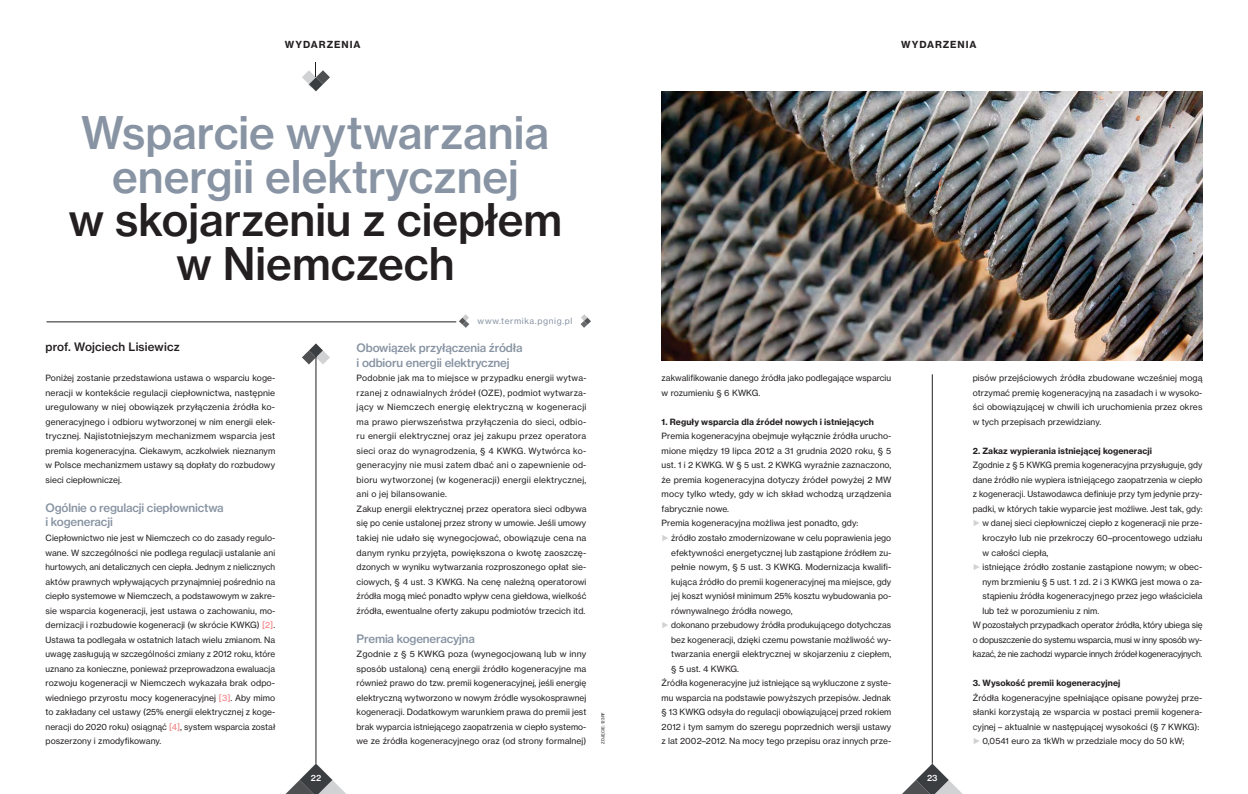
<style>
.page{position:relative;width:1248px;height:794px;background:#fff}
.page>*{position:absolute;margin:0;border:0;box-sizing:border-box;transform-origin:0 0}
.t1{font:44.3px/43.5px "N Haas Grotesk TX Pro 65 Md";color:#8894a3;text-align:center}
.t2{font:44.3px/43.5px "N Haas Grotesk TX Pro 65 Md";color:#231f20;text-align:center}
.t3{font:11.5px/14.5px "N Haas Grotesk TX Pro 65 Md";letter-spacing:-.015em;color:#8894a3}
.t4{font:11.5px "N Haas Grotesk TX Pro 65 Md";letter-spacing:.015em;color:#231f20}
.t5{font:9.6px "N Haas Grotesk TX Pro 75 Bd";letter-spacing:.095em;color:#231f20}
.t6{font:8.5px/14.5px "N Haas Grotesk TX Pro 55 Rg";letter-spacing:.01em;color:#231f20;text-align:justify}
.t7{font:8.5px "N Haas Grotesk TX Pro 75 Bd";letter-spacing:.01em;color:#231f20}
.t8{font:8.5px "N Haas Grotesk TX Pro 55 Rg";letter-spacing:-.015em;color:#231f20}
.t9{font:8.5px "N Haas Grotesk TX Pro 55 Rg";letter-spacing:-.02em;color:#231f20;scale:.96 1}
.t10{font:8.5px "N Haas Grotesk TX Pro 65 Md";color:#fff}
.t11{font:8.4px "N Haas Grotesk TX Pro 55 Rg";letter-spacing:.075em;color:#8894a3}
.t12{font:4px "N Haas Grotesk TX Pro 55 Rg";letter-spacing:.025em;color:#231f20}
.s1{color:#f37577}
.s2{font-family:"Publico Text";color:#d1d2d3}
</style>
<div class="page">
<svg style="left:302px;top:62px;width:28px;height:29px"></svg>
<svg style="left:302px;top:343px;width:28px;height:21px"></svg>
<svg style="left:285px;top:763px;width:61px;height:31px"></svg>
<svg style="left:902px;top:763px;width:60px;height:31px"></svg>
<hr style="left:932px;top:374px;width:1px;height:389px;background:#231f20">
<hr style="left:316px;top:356px;width:1px;height:407px;background:#231f20">
<img style="left:661px;top:91px;width:541px;height:269px">
<hr style="left:46px;top:322px;width:410px;height:1px;background:#231f20">
<svg style="left:580px;top:314px;width:11px;height:14px"></svg>
<svg style="left:459px;top:314px;width:10px;height:14px"></svg>
<p class="t5" style="left:285px;top:40px;width:77px">WYDARZENIA</p>
<p class="t5" style="left:901px;top:40px;width:77px">WYDARZENIA</p>
<h1 class="t1" style="left:81px;top:114px;width:469px">Wsparcie wytwarzania energii elektrycznej</h1>
<h1 class="t2" style="left:69px;top:201px;width:495px">w skojarzeniu z ciepłem w Niemczech</h1>
<p class="t11" style="left:477px;top:317px;width:96px">www.termika.pgnig.pl</p>
<h2 class="t4" style="left:46px;top:341px;width:136px">prof. Wojciech Lisiewicz</h2>
<h2 class="t3" style="left:356px;top:342px;width:167px">Obowiązek przyłączenia źródła i odbioru energii elektrycznej</h2>
<p class="t6" style="left:356px;top:372px;width:231px;text-align:left">Podobnie jak ma to miejsce w przypadku energii wytwa&shy;rzanej z odnawialnych źródeł (OZE), podmiot wytwarza&shy;jący w Niemczech energię elektryczną w kogeneracji ma prawo pierwszeństwa przyłączenia do sieci, odbio&shy;ru energii elektrycznej oraz jej zakupu przez operatora sieci oraz do wynagrodzenia, § 4 KWKG. Wytwórca ko&shy;generacyjny nie musi zatem dbać ani o zapewnienie od&shy;bioru wytworzonej (w kogeneracji) energii elektrycznej, ani o jej bilansowanie.<br>Zakup energii elektrycznej przez operatora sieci odbywa się po cenie ustalonej przez strony w umowie. Jeśli umowy takiej nie udało się wynegocjować, obowiązuje cena na danym rynku przyjęta, powiększona o kwotę zaoszczę&shy;dzonych w wyniku wytwarzania rozproszonego opłat sie&shy;ciowych, § 4 ust. 3 KWKG. Na cenę należną operatorowi źródła mogą mieć ponadto wpływ cena giełdowa, wielkość źródła, ewentualne oferty zakupu podmiotów trzecich itd.</p>
<h2 class="t3" style="left:356px;top:632px;width:120px">Premia kogeneracyjna</h2>
<p class="t6" style="left:356px;top:647px;width:231px">Zgodnie z § 5 KWKG poza (wynegocjowaną lub w inny sposób ustaloną) ceną energii źródło kogeneracyjne ma również prawo do tzw. premii kogeneracyjnej, jeśli energię elektryczną wytworzono w nowym źródle wysoko sprawnej kogeneracji. Dodatkowym warunkiem prawa do premii jest brak wyparcia istniejącego zaopatrzenia w ciepło systemo&shy;we ze źródła kogeneracyjnego oraz (od strony formalnej)</p>
<p class="t6" style="left:46px;top:372px;width:231px">Poniżej zostanie przedstawiona ustawa o wsparciu koge&shy;neracji w kontekście regulacji ciepłownictwa, następnie uregulowany w niej obowiązek przyłączenia źródła ko&shy;generacyjnego i odbioru wytworzonej w nim energii elek&shy;trycznej. Najistotniejszym mechanizmem wsparcia jest premia kogeneracyjna. Ciekawym, aczkolwiek nieznanym w Polsce mechanizmem ustawy są dopłaty do rozbudowy sieci ciepłowniczej.</p>
<h2 class="t3" style="left:46px;top:501px;width:180px">Ogólnie o regulacji ciepłownictwa i kogeneracji</h2>
<p class="t6" style="left:46px;top:531px;width:231px">Ciepłownictwo nie jest w Niemczech co do zasady regulo&shy;wane. W szczególności nie podlega regulacji ustalanie ani hurtowych, ani detalicznych cen ciepła. Jednym z nielicznych aktów prawnych wpływających przynajmniej pośrednio na ciepło syste mowe w Niemczech, a podstawowym w zakre&shy;sie wsparcia kogeneracji, jest ustawa o zachowaniu, mo&shy;dernizacji i rozbudowie kogeneracji (w skrócie KWKG) <span class="s1">[2]</span>.<br>Ustawa ta podlegała w ostatnich latach wielu zmianom. Na uwagę zasługują w szczególności zmiany z 2012 roku, które uznano za konieczne, ponieważ przeprowadzona ewaluacja rozwoju kogeneracji w Niemczech wykazała brak odpo&shy;wiedniego przyrostu mocy kogeneracyjnej <span class="s1">[3]</span>. Aby mimo to zakładany cel ustawy (25% energii elektrycznej z koge&shy;neracji do 2020 roku) osiągnąć <span class="s1">[4]</span>, system wsparcia został poszerzony i zmodyfikowany.</p>
<p class="t10" style="left:311px;top:774px;width:12px">22</p>
<p class="t12" style="left:601px;top:744px;width:33px;rotate:-90deg">ZDJĘCIE: 123RF</p>
<p class="t6" style="left:661px;top:372px;width:231px">zakwalifikowanie danego źródła jako podlegające wsparciu w rozumieniu § 6 KWKG.</p>
<p class="t7" style="left:661px;top:418px;width:214px">1. Reguły wsparcia dla źródeł nowych i istniejących</p>
<p class="t6" style="left:661px;top:430px;width:231px;text-align:left">Premia kogeneracyjna obejmuje wyłącznie źródła urucho&shy;mione między 19 lipca 2012 a 31 grudnia 2020 roku, § 5 ust. 1 i 2 KWKG. W § 5 ust. 2 KWKG wyraźnie zaznaczono, że premia kogeneracyjna dotyczy źródeł powyżej 2 MW mocy tylko wtedy, gdy w ich skład wchodzą urządzenia fabrycznie nowe.<br>Premia kogeneracyjna możliwa jest ponadto, gdy:</p>
<p class="t6" style="left:671px;top:531px;width:222px;text-indent:-10px"><span class="s2">-</span> źródło zostało zmodernizowane w celu poprawienia jego efektywności energetycznej lub zastąpione źródłem zu&shy;pełnie nowym, § 5 ust. 3 KWKG. Modernizacja kwalifi&shy;kująca źródło do premii kogeneracyjnej ma miejsce, gdy jej koszt wyniósł minimum 25% kosztu wybudowania po&shy;równywalnego źródła nowego,</p>
<p class="t6" style="left:661px;top:618px;width:231px"><span class="s2">-</span> dokonano przebudowy źródła produkującego dotychczas</p>
<p class="t6" style="left:671px;top:633px;width:221px">bez kogeneracji, dzięki czemu powstanie możliwość wy-</p>
<p class="t6" style="left:671px;top:647px;width:221px">twarzania energii elektrycznej w skojarzeniu z ciepłem,</p>
<p class="t6" style="left:671px;top:662px;width:69px">§ 5 ust. 4 KWKG.</p>
<p class="t6" style="left:661px;top:676px;width:231px">Źródła kogeneracyjne już istniejące są wykluczone z syste-</p>
<p class="t6" style="left:661px;top:691px;width:231px">mu wsparcia na podstawie powyższych przepisów. Jednak</p>
<p class="t6" style="left:661px;top:705px;width:231px">§ 13 KWKG odsyła do regulacji obowiązującej przed rokiem</p>
<p class="t6" style="left:661px;top:720px;width:231px">2012 i tym samym do szeregu poprzednich wersji ustawy</p>
<p class="t6" style="left:661px;top:734px;width:231px">z lat 2002–2012. Na mocy tego przepisu oraz innych prze-</p>
<p class="t10" style="left:927px;top:774px;width:12px">23</p>
<p class="t6" style="left:972px;top:372px;width:231px">pisów przejściowych źródła zbudowane wcześniej mogą otrzymać premię kogeneracyjną na zasadach i w wysoko&shy;ści obowiązującej w chwili ich uruchomienia przez okres w tych przepisach przewidziany.</p>
<p class="t7" style="left:972px;top:447px;width:181px">2. Zakaz wypierania istniejącej kogeneracji</p>
<p class="t6" style="left:972px;top:459px;width:231px">Zgodnie z § 5 KWKG premia kogeneracyjna przysługuje, gdy dane źródło nie wypiera istniejącego zaopatrzenia w ciepło z kogeneracji. Ustawodawca definiuje przy tym jedynie przy&shy;padki, w których takie wyparcie jest możliwe. Jest tak, gdy:</p>
<p class="t6" style="left:982px;top:517px;width:222px;text-indent:-10px"><span class="s2">-</span> w danej sieci ciepłowniczej ciepło z kogeneracji nie prze&shy;kroczyło lub nie przekroczy 60–procentowego udziału w całości ciepła,</p>
<p class="t6" style="left:972px;top:560px;width:231px"><span class="s2">-</span> istniejące źródło zostanie zastąpione nowym; w obec-</p>
<p class="t6" style="left:982px;top:575px;width:222px">nym brzmieniu § 5 ust. 1 zd. 2 i 3 KWKG jest mowa o za-</p>
<p class="t6" style="left:982px;top:589px;width:222px">stąpieniu źródła kogeneracyjnego przez jego właściciela</p>
<p class="t6" style="left:982px;top:604px;width:119px">lub też w porozumieniu z nim.</p>
<p class="t8" style="left:972px;top:621px;width:231px">W pozostałych przypadkach operator źródła, który ubiega się</p>
<p class="t8" style="left:972px;top:635px;width:231px">o dopuszczenie do systemu wsparcia, musi w inny sposób wy-</p>
<p class="t9" style="left:972px;top:650px;width:240px">kazać, że nie zachodzi wyparcie innych źródeł kogeneracyjnych.</p>
<p class="t7" style="left:972px;top:679px;width:149px">3. Wysokość premii kogeneracyjnej</p>
<p class="t6" style="left:972px;top:691px;width:231px">Źródła kogeneracyjne spełniające opisane powyżej prze&shy;słanki korzystają ze wsparcia w postaci premii kogenera&shy;cyjnej – aktualnie w następującej wysokości (§ 7 KWKG):</p>
<p class="t6" style="left:972px;top:734px;width:213px"><span class="s2">-</span> 0,0541 euro za 1kWh w przedziale mocy do 50 kW;</p>
</div>
